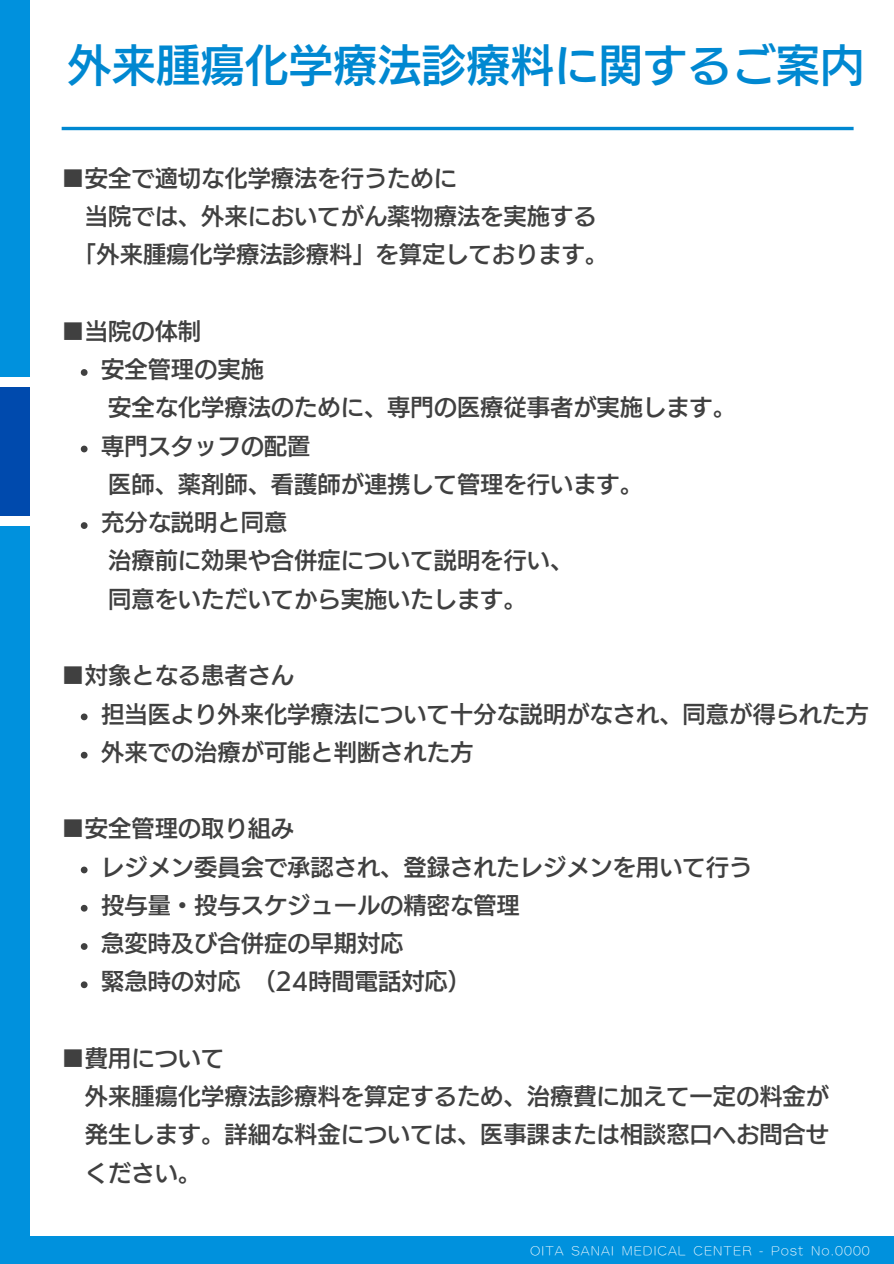
<style>
.page{position:relative;width:894px;height:1264px;background:#fff}
.page>*{position:absolute;margin:0;border:0;box-sizing:border-box;transform-origin:0 0}
.t1{font:44.25px "Canva UD Kakugo Large Pr 6 N DB";color:#0088d1}
.t2{font:23.25px/38.2px "Canva UD Kakugo Large Pr 6 N DB";color:#404040}
.t3{font:11.1px "TEST UD Marugo Large L";letter-spacing:.1em;color:#fff}
</style>
<div class="page">
<div style="left:0;top:1236px;width:893px;height:27px;background:#0091dd"></div>
<div style="left:0;top:525px;width:30px;height:738px;background:#0091dd"></div>
<div style="left:0;top:0;width:30px;height:377px;background:#0091dd"></div>
<div style="left:0;top:387px;width:30px;height:129px;background:#004aad"></div>
<svg style="left:81px;top:369px;width:6px;height:7px"></svg>
<svg style="left:81px;top:445px;width:6px;height:7px"></svg>
<svg style="left:81px;top:522px;width:6px;height:7px"></svg>
<svg style="left:81px;top:713px;width:6px;height:7px"></svg>
<svg style="left:81px;top:751px;width:6px;height:7px"></svg>
<svg style="left:81px;top:866px;width:6px;height:7px"></svg>
<svg style="left:81px;top:904px;width:6px;height:7px"></svg>
<svg style="left:81px;top:943px;width:6px;height:6px"></svg>
<svg style="left:81px;top:981px;width:6px;height:7px"></svg>
<hr style="left:62px;top:127px;width:791px;height:3px;background:#0088d1">
<p class="t1" style="left:67px;top:43px;width:798px">外来腫瘍化学療法診療料に関するご案内</p>
<h1 class="t2" style="left:62px;top:159px;width:397px">■安全で適切な化学療法を行うために</h1>
<h1 class="t2" style="left:85px;top:197px;width:513px">当院では、外来においてがん薬物療法を実施する</h1>
<h1 class="t2" style="left:73px;top:235px;width:536px">「外来腫瘍化学療法診療料」を算定しております。</h1>
<p class="t2" style="left:62px;top:312px;width:141px">■当院の体制</p>
<h2 class="t2" style="left:101px;top:350px;width:164px">安全管理の実施</h2>
<h2 class="t2" style="left:108px;top:388px;width:629px">安全な化学療法のために、専門の医療従事者が実施します。</h2>
<p class="t2" style="left:101px;top:426px;width:211px">専門スタッフの配置</p>
<h2 class="t2" style="left:108px;top:465px;width:536px">医師、薬剤師、看護師が連携して管理を行います。</h2>
<p class="t2" style="left:101px;top:503px;width:187px">充分な説明と同意</p>
<h2 class="t2" style="left:108px;top:541px;width:466px">治療前に効果や合併症について説明を行い、同意をいただいてから実施いたします。</h2>
<p class="t2" style="left:62px;top:656px;width:234px">■対象となる患者さん</p>
<h2 class="t2" style="left:101px;top:694px;width:767px">担当医より外来化学療法について十分な説明がなされ、同意が得られた方</h2>
<h2 class="t2" style="left:101px;top:732px;width:372px">外来での治療が可能と判断された方</h2>
<p class="t2" style="left:62px;top:809px;width:234px">■安全管理の取り組み</p>
<p class="t2" style="left:101px;top:847px;width:652px">レジメン委員会で承認され、登録されたレジメンを用いて行う</p>
<h2 class="t2" style="left:101px;top:885px;width:420px">投与量・投与スケジュールの精密な管理</h2>
<p class="t2" style="left:101px;top:924px;width:304px">急変時及び合併症の早期対応</p>
<p class="t2" style="left:101px;top:962px;width:371px">緊急時の対応（24時間電話対応）</p>
<p class="t2" style="left:85px;top:1038px;width:745px;text-indent:-23px">■費用について<br>外来腫瘍化学療法診療料を算定するため、治療費に加えて一定の料金が発生します。詳細な料金については、医事課または相談窓口へお問合せください。</p>
<h2 class="t3" style="left:530px;top:1245px;width:341px">OITA SANAI MEDICAL CENTER - Post No.0000</h2>
</div>
